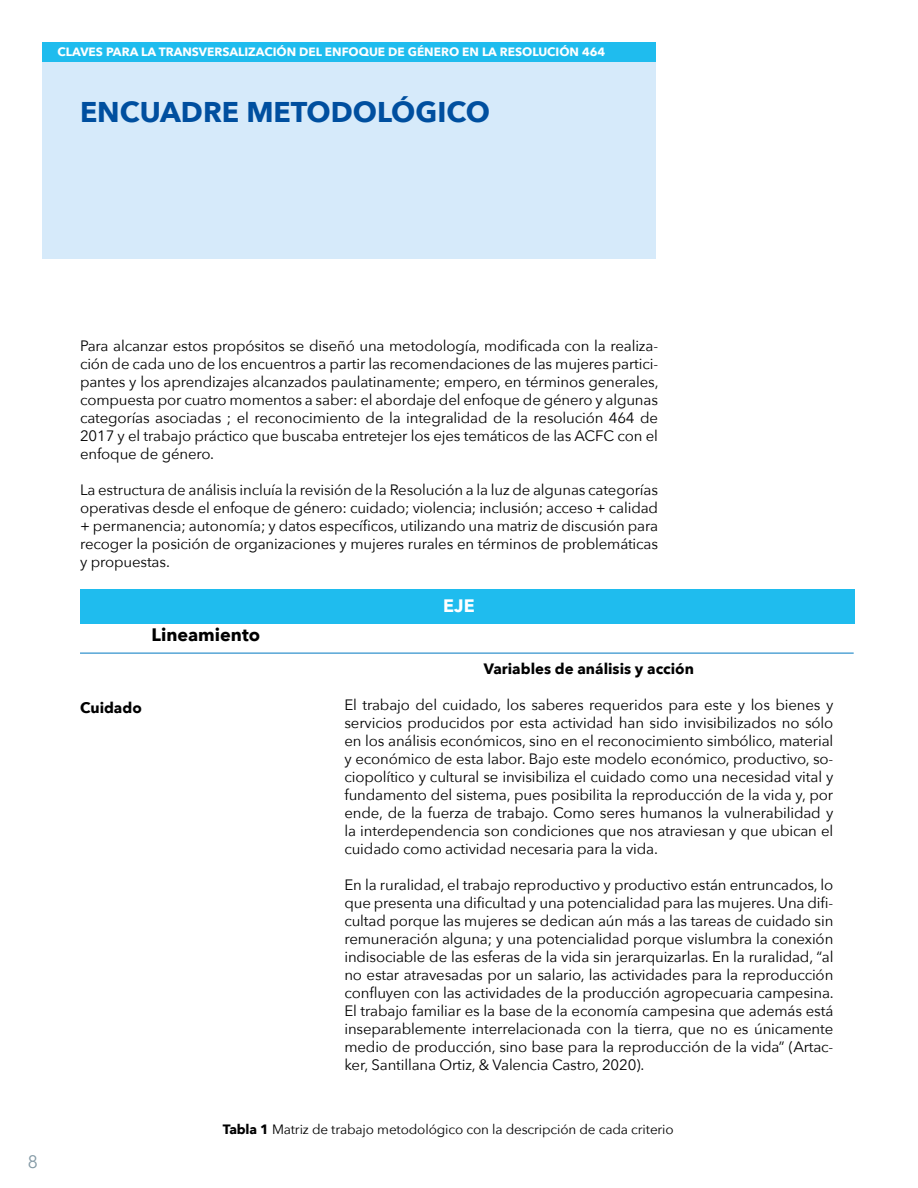
<style>
.page{position:relative;width:918px;height:1188px;background:#fff}
.page>*{position:absolute;margin:0;border:0;box-sizing:border-box;transform-origin:0 0}
.t1{font:700 28.5px "Avenir Next";color:#004f9f}
.t2{font:700 18px "Avenir Next";color:#000}
.t3{font:700 18px "Avenir Next";color:#fff}
.t4{font:18px "Avenir";color:#8399a5}
.t5{font:15px/18px "Avenir Next";letter-spacing:-.01em;color:#000;text-align:justify}
.t6{font:700 15px "Avenir Next";color:#000}
.t7{font:13.5px "Avenir Next";letter-spacing:-.01em;color:#000}
.t8{font:700 12px "Avenir Next";color:#fff}
.s1{font-weight:700}
</style>
<div class="page">
<div style="left:43px;top:62px;width:613px;height:197px;background:#d6eafa"></div>
<div style="left:43px;top:43px;width:613px;height:19px;background:#1fbcee"></div>
<div style="left:80px;top:589px;width:774px;height:34px;background:#1fbcee"></div>
<hr style="left:80px;top:653px;width:774px;height:1px;background:#0078c1">
<p class="t8" style="left:57px;top:41px;width:550px">CLAVES PARA LA TRANSVERSALIZACIÓN DEL ENFOQUE DE GÉNERO EN LA RESOLUCIÓN 464</p>
<h1 class="t1" style="left:80px;top:87px;width:412px">ENCUADRE METODOLÓGICO</h1>
<p class="t4" style="left:28px;top:1151px;width:12px">8</p>
<p class="t5" style="left:80px;top:336px;width:580px">Para alcanzar estos propósitos se diseñó una metodología, modificada con la realiza&shy;ción de cada uno de los encuentros a partir las recomendaciones de las mujeres partici&shy;pantes y los aprendizajes alcanzados paulatinamente; empero, en términos generales, compuesta por cuatro momentos a saber: el abordaje del enfoque de género y algunas categorías asociadas ; el reconocimiento de la integralidad de la resolución 464 de 2017 y el trabajo práctico que buscaba entretejer los ejes temáticos de las ACFC con el enfoque de género.</p>
<p class="t5" style="left:80px;top:480px;width:580px">La estructura de análisis incluía la revisión de la Resolución a la luz de algunas categorías operativas desde el enfoque de género: cuidado; violencia; inclusión; acceso + calidad + permanencia; autonomía; y datos específicos, utilizando una matriz de discusión para recoger la posición de organizaciones y mujeres rurales en términos de problemáticas y propuestas.</p>
<p class="t2" style="left:152px;top:619px;width:110px">Lineamiento</p>
<p class="t6" style="left:80px;top:695px;width:63px">Cuidado</p>
<p class="t3" style="left:443px;top:590px;width:33px">EJE</p>
<p class="t6" style="left:484px;top:656px;width:212px">Variables de análisis y acción</p>
<p class="t5" style="left:344px;top:695px;width:491px">El trabajo del cuidado, los saberes requeridos para este y los bienes y servicios producidos por esta actividad han sido invisibilizados no sólo en los análisis económicos, sino en el reconocimiento simbólico, material y económico de esta labor. Bajo este modelo económico, productivo, so&shy;ciopolítico y cultural se invisibiliza el cuidado como una necesidad vital y fundamento del sistema, pues posibilita la reproducción de la vida y, por ende, de la fuerza de trabajo. Como seres humanos la vulnerabilidad y la interdependencia son condiciones que nos atraviesan y que ubican el cuidado como actividad necesaria para la vida.</p>
<p class="t5" style="left:344px;top:875px;width:491px">En la ruralidad, el trabajo reproductivo y productivo están entruncados, lo que presenta una dificultad y una potencialidad para las mujeres. Una difi&shy;cultad porque las mujeres se dedican aún más a las tareas de cuidado sin remuneración alguna; y una potencialidad porque vislumbra la conexión indisociable de las esferas de la vida sin jerarquizarlas. En la ruralidad, “al no estar atravesadas por un salario, las actividades para la reproducción confluyen con las actividades de la producción agropecuaria campesina.<br>El trabajo familiar es la base de la economía campesina que además está inseparablemente interrelacionada con la tierra, que no es únicamente medio de producción, sino base para la reproducción de la vida” (Artac&shy;ker, Santillana Ortiz, &amp; Valencia Castro, 2020).</p>
<p class="t7" style="left:223px;top:1118px;width:452px"><span class="s1">Tabla 1</span> Matriz de trabajo metodológico con la descripción de cada criterio</p>
</div>
